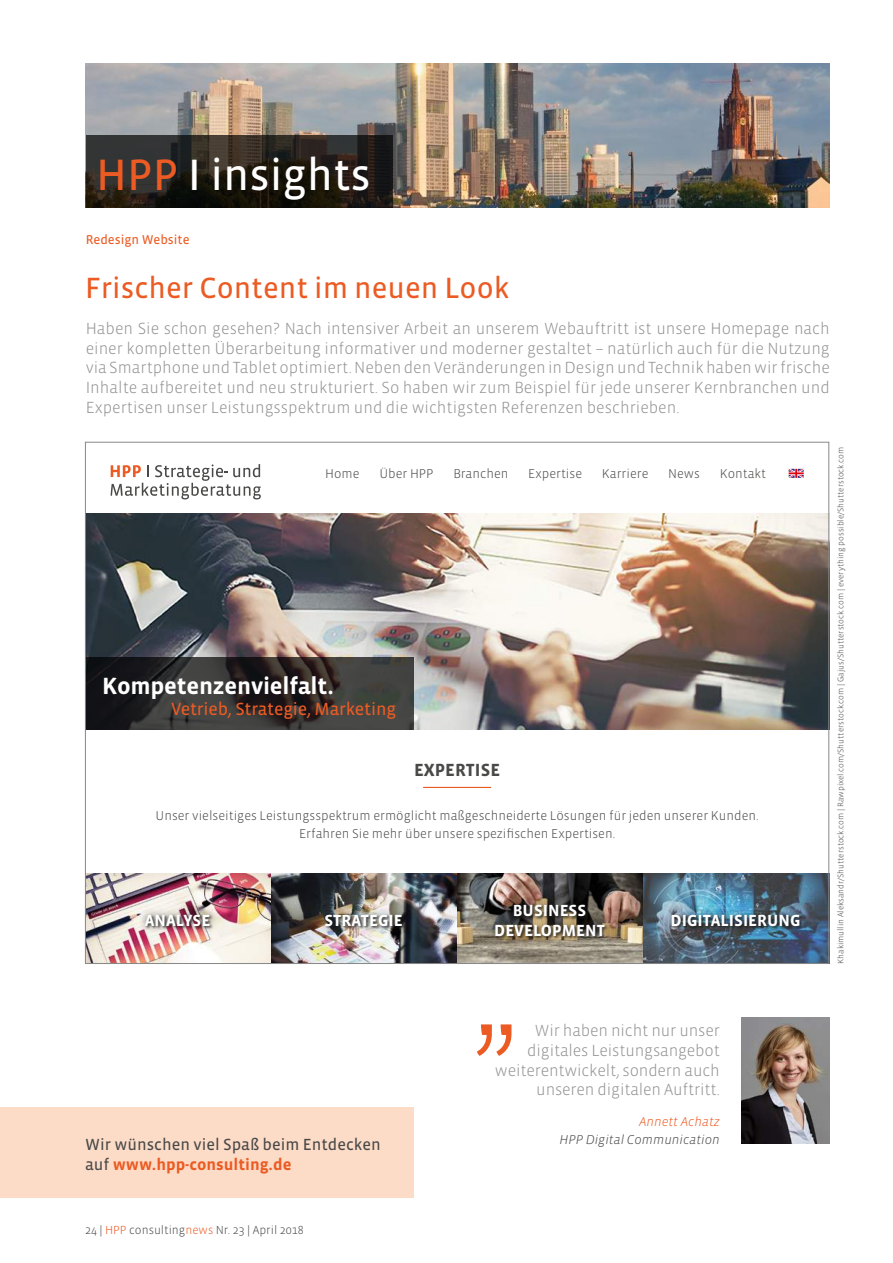
<style>
.page{position:relative;width:893px;height:1263px;background:#fff}
.page>*{position:absolute;margin:0;border:0;box-sizing:border-box;transform-origin:0 0}
.t1{font:45px "Vista Sans OT";color:#fff}
.t2{font:30px "Vista Sans OT";color:#eb5b23}
.t3{font:700 24px "Vista Sans OT";letter-spacing:-.01em;color:#fff}
.t4{font:18px "Vista Sans OT";letter-spacing:-.01em;color:#eb5b23}
.t5{font:700 18px "Vista Sans OT";color:#494948}
.t6{font:300 16.5px/19.8px "Vista Sans OT";letter-spacing:-.01em;color:#929191;text-align:justify}
.t7{font:16.5px/19.8px "Vista Sans OT";color:#494948}
.t8{font:700 16.5px/19.8px "Vista Sans OT";color:#fff;text-align:center}
.t9{font:300 13.2px/18px "Vista Sans OT";color:#494948;text-align:center}
.t10{font:italic 300 13.2px "Vista Sans OT";color:#494948}
.t11{font:13.2px "Vista Sans OT";color:#eb5b23}
.t12{font:italic 300 13.2px "Vista Sans OT";color:#eb5b23}
.t13{font:300 12px "Vista Sans OT";color:#494948}
.t14{font:300 8.4px "Vista Sans OT";color:#494948}
.s1{color:#eb5b23}
.s2{font-weight:700;color:#eb5b23}
</style>
<div class="page">
<div style="left:0;top:1108px;width:413px;height:90px;background:#fcdbc7"></div>
<img style="left:86px;top:64px;width:744px;height:144px">
<svg style="left:86px;top:136px;width:306px;height:72px"></svg>
<img style="left:87px;top:514px;width:740px;height:216px">
<img style="left:87px;top:874px;width:740px;height:88px">
<div style="left:138px;top:907px;width:79px;height:27px;background:#1a1a18;opacity:.75"></div>
<div style="left:318px;top:907px;width:91px;height:27px;background:#1a1a18;opacity:.75"></div>
<div style="left:488px;top:897px;width:124px;height:47px;background:#1a1a18;opacity:.75"></div>
<div style="left:664px;top:907px;width:143px;height:27px;background:#1a1a18;opacity:.75"></div>
<hr style="left:423px;top:787px;width:68px;height:1px;background:#eb5b23">
<svg style="left:87px;top:658px;width:326px;height:72px"></svg>
<img style="left:741px;top:1018px;width:88px;height:126px">
<svg style="left:477px;top:1024px;width:34px;height:32px"></svg>
<svg style="left:111px;top:464px;width:150px;height:35px"></svg>
<svg style="left:789px;top:469px;width:15px;height:9px"></svg>
<h1 class="t1" style="left:96px;top:152px;width:276px"><span class="s1">HPP</span> I insights</h1>
<p class="t11" style="left:86px;top:233px;width:105px">Redesign Website</p>
<h2 class="t2" style="left:85px;top:272px;width:426px">Frischer Content im neuen Look</h2>
<p class="t6" style="left:86px;top:319px;width:746px">Haben Sie schon gesehen? Nach intensiver Arbeit an unserem Webauftritt ist unsere Homepage nach einer kompletten Überarbeitung informativer und moderner gestaltet – natürlich auch für die Nutzung via Smartphone und Tablet optimiert. Neben den Veränderungen in Design und Technik haben wir frische Inhalte aufbereitet und neu strukturiert. So haben wir zum Beispiel für jede unserer Kernbranchen und Expertisen unser Leistungsspektrum und die wichtigsten Referenzen beschrieben.</p>
<p class="t9" style="left:325px;top:465px;width:36px">Home</p>
<p class="t9" style="left:379px;top:465px;width:56px">Über HPP</p>
<p class="t9" style="left:453px;top:465px;width:57px">Branchen</p>
<p class="t9" style="left:528px;top:465px;width:55px">Expertise</p>
<p class="t9" style="left:602px;top:465px;width:48px">Karriere</p>
<p class="t9" style="left:668px;top:465px;width:33px">News</p>
<p class="t9" style="left:720px;top:465px;width:48px">Kontakt</p>
<h3 class="t3" style="left:102px;top:673px;width:233px">Kompetenzenvielfalt.</h3>
<p class="t4" style="left:171px;top:699px;width:227px">Vetrieb, Strategie, Marketing</p>
<p class="t5" style="left:414px;top:761px;width:88px">EXPERTISE</p>
<p class="t9" style="left:156px;top:807px;width:605px">Unser vielseitiges Leistungsspektrum ermöglicht maßgeschneiderte Lösungen für jeden unserer Kunden.<br>Erfahren Sie mehr über unsere spezifischen Expertisen.</p>
<p class="t8" style="left:145px;top:911px;width:67px">ANALYSE</p>
<p class="t8" style="left:324px;top:911px;width:80px">STRATEGIE</p>
<p class="t8" style="left:494px;top:901px;width:112px">BUSINESS<br>DEVELOPMENT</p>
<p class="t8" style="left:671px;top:911px;width:131px">DIGITALISIERUNG</p>
<p class="t14" style="left:836px;top:964px;width:519px;rotate:-90deg">Khakimullin Aleksandr/Shutterstock.com | Rawpixel.com/Shutterstock.com | Gajus/Shutterstock.com | everything possible/Shutterstock.com</p>
<p class="t7" style="left:85px;top:1135px;width:297px">Wir wünschen viel Spaß beim Entdecken auf <span class="s2">www.hpp-consulting.de</span></p>
<p class="t13" style="left:85px;top:1224px;width:220px">24 | <span class="s1">HPP</span> consulting<span class="s1">news</span> Nr. 23 | April 2018</p>
<p class="t6" style="left:495px;top:1021px;width:226px;text-align:right">Wir haben nicht nur unser digitales Leistungsangebot weiterentwickelt, sondern auch unseren digitalen Auftritt.</p>
<p class="t12" style="left:639px;top:1115px;width:82px">Annett Achatz</p>
<p class="t10" style="left:560px;top:1133px;width:162px">HPP Digital Communication</p>
</div>
